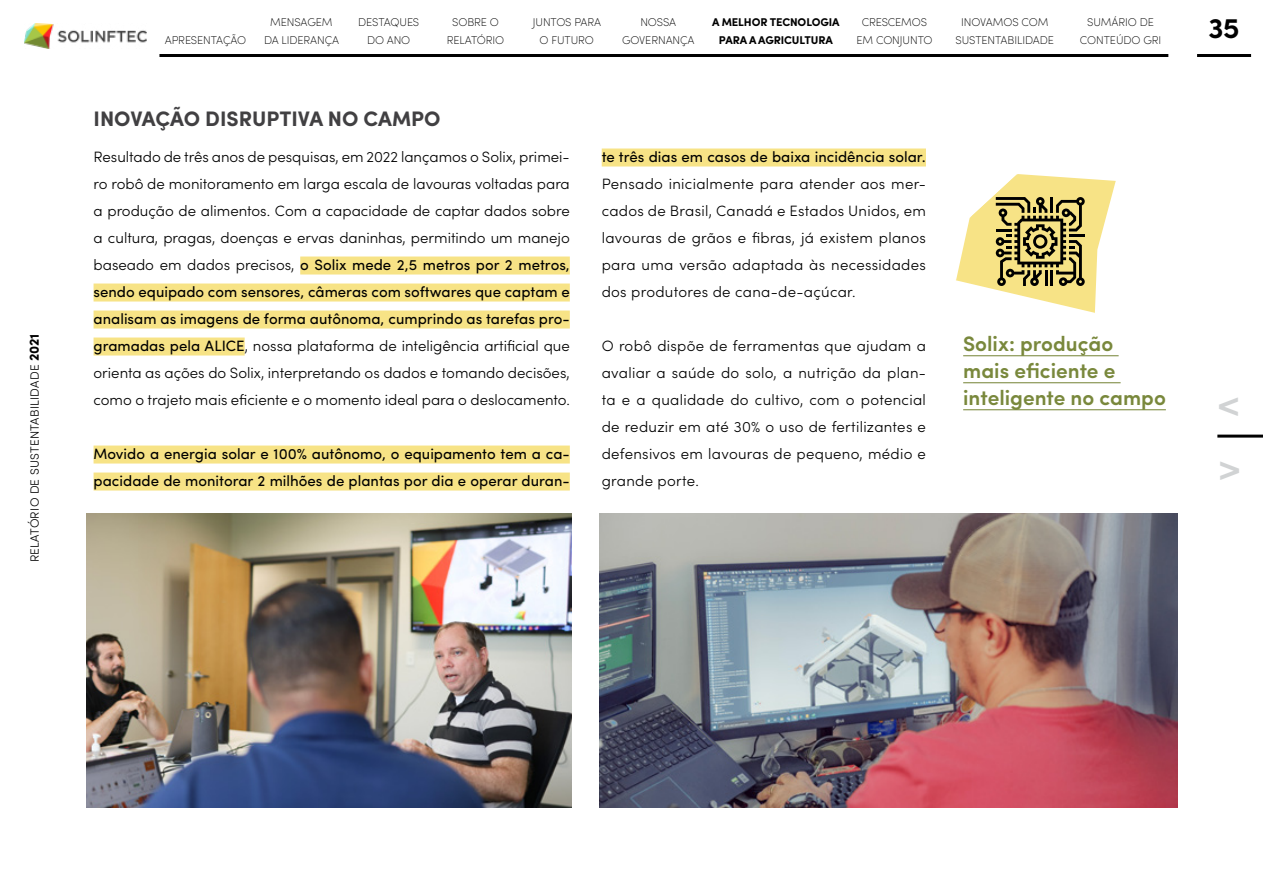
<style>
.page{position:relative;width:1263px;height:893px;background:#fff}
.page>*{position:absolute;margin:0;border:0;box-sizing:border-box;transform-origin:0 0}
.t1{font:700 37.5px "Sofia Pro";color:#d1d3d4}
.t2{font:700 28.5px "Sofia Pro";color:#000}
.t3{font:600 21px/27px "Sofia Pro";color:#79883c}
.t4{font:700 21px "Sofia Pro";color:#414042}
.t5{font:300 15px/27px "Sofia Pro";letter-spacing:.02em;color:#000;text-align:justify}
.t6{font:15px/27px "Sofia Pro";color:#000}
.t7{font:300 12px "Sofia Pro";letter-spacing:.02em;color:#000}
.t8{font:200 11.25px/18px "Sofia Pro";letter-spacing:-.01em;color:#000;text-align:center}
.t9{font:700 11.25px/18px "Sofia Pro";letter-spacing:-.01em;color:#000;text-align:center}
.s1{font-weight:700;font-size:13.5px}
.s2{font-weight:400}
</style>
<div class="page">
<div style="left:300px;top:257px;width:270px;height:18px;background:#f7e386"></div>
<div style="left:94px;top:284px;width:476px;height:18px;background:#f7e386"></div>
<div style="left:94px;top:311px;width:476px;height:18px;background:#f7e386"></div>
<div style="left:94px;top:338px;width:151px;height:18px;background:#f7e386"></div>
<div style="left:94px;top:446px;width:476px;height:18px;background:#f7e386"></div>
<div style="left:94px;top:473px;width:476px;height:18px;background:#f7e386"></div>
<hr style="left:963px;top:355px;width:156px;height:1px;background:#79883c">
<hr style="left:963px;top:382px;width:157px;height:1px;background:#79883c">
<hr style="left:963px;top:409px;width:203px;height:1px;background:#79883c">
<img style="left:600px;top:513px;width:578px;height:295px">
<img style="left:87px;top:513px;width:484px;height:295px">
<div style="left:602px;top:149px;width:324px;height:18px;background:#f7e386"></div>
<svg style="left:956px;top:174px;width:160px;height:139px"></svg>
<img style="left:24px;top:24px;width:123px;height:25px">
<hr style="left:1217px;top:435px;width:46px;height:3px;background:#000">
<hr style="left:1197px;top:54px;width:54px;height:3px;background:#000">
<hr style="left:159px;top:54px;width:1009px;height:3px;background:#000">
<p class="t7" style="left:26px;top:562px;width:230px;rotate:-90deg">RELATÓRIO DE SUSTENTABILIDADE <span class="s1">2021</span></p>
<p class="t8" style="left:264px;top:12px;width:76px">MENSAGEM<br>DA LIDERANÇA</p>
<p class="t8" style="left:533px;top:12px;width:70px">JUNTOS PARA<br>O FUTURO</p>
<p class="t8" style="left:622px;top:12px;width:74px">NOSSA<br>GOVERNANÇA</p>
<p class="t9" style="left:712px;top:12px;width:129px">A MELHOR TECNOLOGIA<br>PARA A AGRICULTURA</p>
<p class="t8" style="left:856px;top:12px;width:77px">CRESCEMOS<br>EM CONJUNTO</p>
<p class="t8" style="left:955px;top:12px;width:100px">INOVAMOS COM<br>SUSTENTABILIDADE</p>
<p class="t8" style="left:1087px;top:12px;width:68px">SUMÁRIO DE</p>
<p class="t8" style="left:358px;top:12px;width:62px">DESTAQUES<br>DO ANO</p>
<p class="t8" style="left:447px;top:12px;width:59px">SOBRE O<br>RELATÓRIO</p>
<p class="t8" style="left:165px;top:30px;width:83px">APRESENTAÇÃO</p>
<p class="t8" style="left:1080px;top:30px;width:83px">CONTEÚDO GRI</p>
<h3 class="t4" style="left:94px;top:102px;width:348px">INOVAÇÃO DISRUPTIVA NO CAMPO</h3>
<p class="t5" style="left:94px;top:142px;width:478px">Resultado de três anos de pesquisas, em 2022 lançamos o Solix, primei&shy;ro robô de monitoramento em larga escala de lavouras voltadas para a produção de alimentos. Com a capacidade de captar dados sobre a cultura, pragas, doenças e ervas daninhas, permitindo um manejo baseado em dados precisos, <span class="s2">o Solix mede 2,5 metros por 2 metros, sendo equipado com sensores, câmeras com softwares que captam e analisam as imagens de forma autônoma, cumprindo as tarefas pro&shy;gramadas pela ALICE</span>, nossa plataforma de inteligência artificial que orienta as ações do Solix, interpretando os dados e tomando decisões, como o trajeto mais eficiente e o momento ideal para o deslocamento.</p>
<p class="t6" style="left:94px;top:439px;width:478px">Movido a energia solar e 100% autônomo, o equipamento tem a ca&shy;pacidade de monitorar 2 milhões de plantas por dia e operar duran-</p>
<p class="t6" style="left:602px;top:142px;width:326px">te três dias em casos de baixa incidência solar.</p>
<p class="t5" style="left:602px;top:169px;width:326px">Pensado inicialmente para atender aos mer&shy;cados de Brasil, Canadá e Estados Unidos, em lavouras de grãos e fibras, já existem planos para uma versão adaptada às necessidades dos produtores de cana-de-açúcar.</p>
<p class="t5" style="left:602px;top:331px;width:326px">O robô dispõe de ferramentas que ajudam a avaliar a saúde do solo, a nutrição da plan&shy;ta e a qualidade do cultivo, com o potencial de reduzir em até 30% o uso de fertilizantes e defensivos em lavouras de pequeno, médio e grande porte.</p>
<h3 class="t3" style="left:963px;top:329px;width:204px">Solix: produção<br>mais eficiente e inteligente no campo</h3>
<h2 class="t2" style="left:1208px;top:6px;width:33px">35</h2>
<h1 class="t1" style="left:1217px;top:376px;width:25px">&lt;</h1>
<h1 class="t1" style="left:1217px;top:441px;width:25px">&gt;</h1>
</div>
